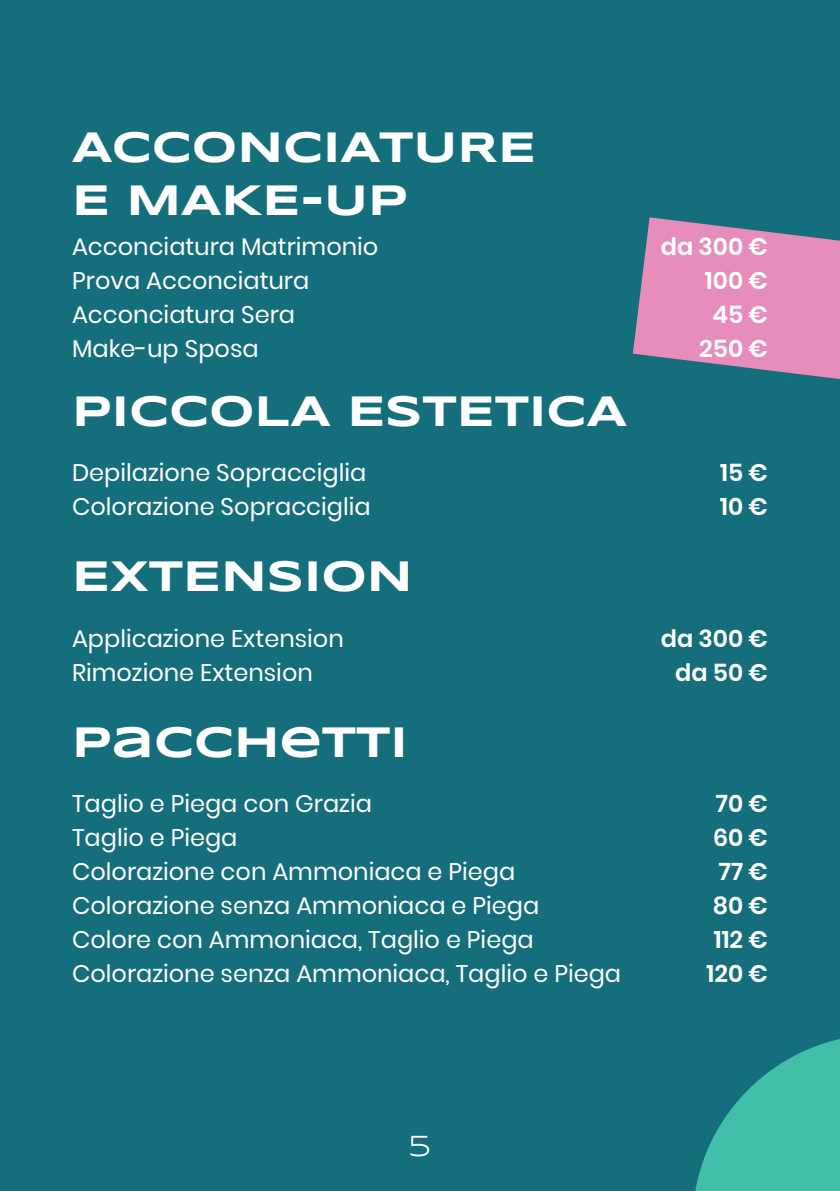
<style>
.page{position:relative;width:840px;height:1191px;background:#fff}
.page>*{position:absolute;margin:0;border:0;box-sizing:border-box;transform-origin:0 0}
.t1{font:700 44px "Syncopate";color:#fff}
.t2{font:30px "Syncopate";color:#fff}
.t3{font:24px "Poppins";color:#fff}
.t4{font:600 24px "Poppins";color:#fff}
</style>
<div class="page">
<div style="left:0;top:0;width:839px;height:1191px;background:#156e7b"></div>
<svg style="left:632px;top:217px;width:207px;height:162px"></svg>
<svg style="left:695px;top:1039px;width:144px;height:152px"></svg>
<p class="t1" style="left:72px;top:120px;width:465px">ACCONCIATURE</p>
<p class="t1" style="left:72px;top:173px;width:337px">E MAKE-UP</p>
<p class="t3" style="left:72px;top:232px;width:307px">Acconciatura Matrimonio</p>
<p class="t3" style="left:72px;top:266px;width:239px">Prova Acconciatura</p>
<p class="t3" style="left:72px;top:300px;width:224px">Acconciatura Sera</p>
<p class="t3" style="left:72px;top:334px;width:188px">Make-up Sposa</p>
<p class="t1" style="left:72px;top:383px;width:556px">PICCOLA ESTETICA</p>
<p class="t3" style="left:72px;top:458px;width:295px">Depilazione Sopracciglia</p>
<p class="t3" style="left:72px;top:492px;width:300px">Colorazione Sopracciglia</p>
<p class="t1" style="left:72px;top:549px;width:342px">EXTENSION</p>
<p class="t3" style="left:72px;top:624px;width:273px">Applicazione Extension</p>
<p class="t3" style="left:72px;top:658px;width:242px">Rimozione Extension</p>
<p class="t1" style="left:72px;top:714px;width:337px">PACCHETTI</p>
<p class="t3" style="left:72px;top:789px;width:301px">Taglio e Piega con Grazia</p>
<p class="t3" style="left:72px;top:824px;width:167px">Taglio e Piega</p>
<p class="t3" style="left:72px;top:858px;width:444px">Colorazione con Ammoniaca e Piega</p>
<p class="t3" style="left:72px;top:892px;width:468px">Colorazione senza Ammoniaca e Piega</p>
<p class="t3" style="left:72px;top:926px;width:463px">Colore con Ammoniaca, Taglio e Piega</p>
<p class="t3" style="left:72px;top:960px;width:550px">Colorazione senza Ammoniaca, Taglio e Piega</p>
<p class="t4" style="left:660px;top:232px;width:109px">da 300 €</p>
<p class="t4" style="left:704px;top:266px;width:64px">100 €</p>
<p class="t4" style="left:712px;top:300px;width:57px">45 €</p>
<p class="t4" style="left:698px;top:334px;width:70px">250 €</p>
<p class="t4" style="left:719px;top:458px;width:49px">15 €</p>
<p class="t4" style="left:719px;top:492px;width:49px">10 €</p>
<p class="t4" style="left:660px;top:624px;width:109px">da 300 €</p>
<p class="t4" style="left:674px;top:658px;width:94px">da 50 €</p>
<p class="t4" style="left:715px;top:789px;width:54px">70 €</p>
<p class="t4" style="left:712px;top:824px;width:56px">60 €</p>
<p class="t4" style="left:718px;top:858px;width:51px">77 €</p>
<p class="t4" style="left:712px;top:892px;width:57px">80 €</p>
<p class="t4" style="left:713px;top:926px;width:56px">112 €</p>
<p class="t4" style="left:706px;top:960px;width:63px">120 €</p>
<p class="t2" style="left:408px;top:1129px;width:24px">5</p>
</div>
